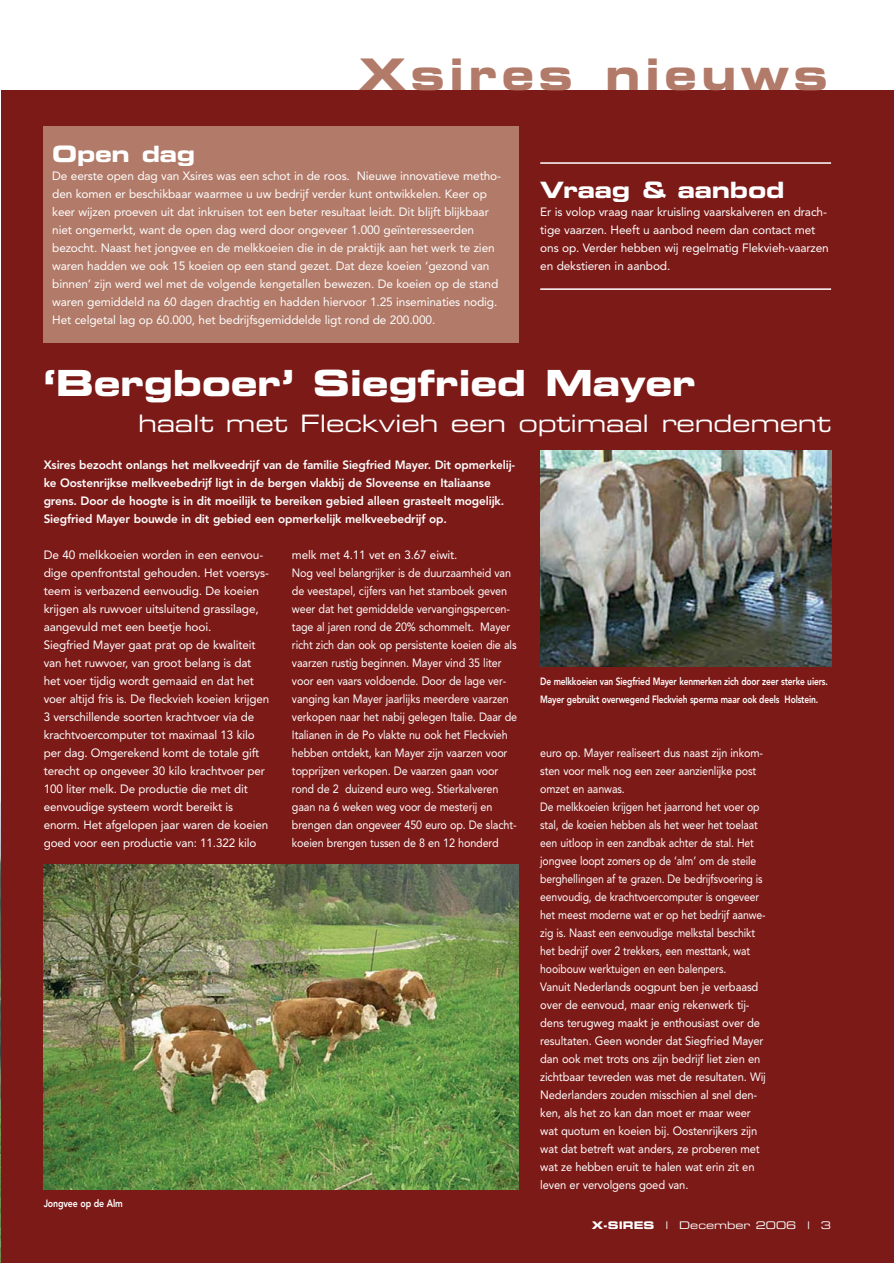
<style>
.page{position:relative;width:894px;height:1263px;background:#fff}
.page>*{position:absolute;margin:0;border:0;box-sizing:border-box;transform-origin:0 0}
.t1{font:43.5px "Eurostile Bold Extended Two";letter-spacing:.1em;color:#b27a68}
.t2{font:36px "Eurostile Bold Extended Two";letter-spacing:-.01em;color:#fff}
.t3{font:24px "Eurostile Extended Two";letter-spacing:-.01em;color:#fff}
.t4{font:22.5px "Eurostile Bold Extended Two";letter-spacing:-.01em;color:#fff}
.t5{font:12px/18px "Avenir";letter-spacing:-.01em;color:#fff}
.t6{font:12px/18px "Avenir";letter-spacing:-.01em;color:#fff;scale:.9 1}
.t7{font:800 12px/18px "Avenir";letter-spacing:-.01em;color:#fff}
.t8{font:800 10.5px/18px "Avenir";letter-spacing:-.02em;color:#fff;scale:.8 1}
.t9{font:10.5px "Eurostile Extended Two";color:#fff}
.t10{font:800 10.5px "Avenir";letter-spacing:-.02em;color:#fff;scale:.84 1}
.s1{font-family:"Eurostile Bold Extended Two"}
</style>
<div class="page">
<img style="left:0;top:90px;width:893px;height:1172px">
<h1 class="t1" style="left:358px;top:59px;width:470px">Xsires nieuws</h1>
<h3 class="t4" style="left:52px;top:146px;width:144px">Open dag</h3>
<p class="t5" style="left:52px;top:168px;width:450px">De eerste open dag van Xsires was een schot in de roos. Nieuwe innovatieve metho&shy;den komen er beschikbaar waarmee u uw bedrijf verder kunt ontwikkelen. Keer op keer wijzen proeven uit dat inkruisen tot een beter resultaat leidt. Dit blijft blijkbaar niet ongemerkt, want de open dag werd door ongeveer 1.000 geïnteresseerden bezocht. Naast het jongvee en de melkkoeien die in de praktijk aan het werk te zien waren hadden we ook 15 koeien op een stand gezet. Dat deze koeien ‘gezond van binnen’ zijn werd wel met de volgende kengetallen bewezen. De koeien op de stand waren gemiddeld na 60 dagen drachtig en hadden hiervoor 1.25 inseminaties nodig.<br>Het celgetal lag op 60.000, het bedrijfsgemiddelde ligt rond de 200.000.</p>
<h3 class="t4" style="left:540px;top:182px;width:246px">Vraag &amp; aanbod</h3>
<p class="t5" style="left:540px;top:204px;width:290px">Er is volop vraag naar kruisling vaarskalveren en drach&shy;tige vaarzen. Heeft u aanbod neem dan contact met ons op. Verder hebben wij regelmatig Flekvieh-vaarzen en dekstieren in aanbod.</p>
<h2 class="t2" style="left:44px;top:370px;width:653px">‘Bergboer’ Siegfried Mayer</h2>
<h3 class="t3" style="left:138px;top:415px;width:694px">haalt met Fleckvieh een optimaal rendement</h3>
<p class="t7" style="left:44px;top:456px;width:473px">Xsires bezocht onlangs het melkveedrijf van de familie Siegfried Mayer. Dit opmerkelij&shy;ke Oostenrijkse melkveebedrijf ligt in de bergen vlakbij de Sloveense en Italiaanse grens. Door de hoogte is in dit moeilijk te bereiken gebied alleen grasteelt mogelijk.<br>Siegfried Mayer bouwde in dit gebied een opmerkelijk melkveebedrijf op.</p>
<p class="t5" style="left:44px;top:546px;width:227px">De 40 melkkoeien worden in een eenvou&shy;dige openfrontstal gehouden. Het voersys&shy;teem is verbazend eenvoudig. De koeien krijgen als ruwvoer uitsluitend grassilage, aangevuld met een beetje hooi.<br>Siegfried Mayer gaat prat op de kwaliteit van het ruwvoer, van groot belang is dat het voer tijdig wordt gemaaid en dat het voer altijd fris is. De fleckvieh koeien krijgen 3 verschillende soorten krachtvoer via de krachtvoercomputer tot maximaal 13 kilo per dag. Omgerekend komt de totale gift terecht op ongeveer 30 kilo krachtvoer per 100 liter melk. De productie die met dit eenvoudige systeem wordt bereikt is enorm. Het afgelopen jaar waren de koeien goed voor een productie van: 11.322 kilo</p>
<p class="t5" style="left:292px;top:546px;width:227px">melk met 4.11 vet en 3.67 eiwit.<br>Nog veel belangrijker is de duurzaamheid van de veestapel, cijfers van het stamboek geven weer dat het gemiddelde vervangingspercen&shy;tage al jaren rond de 20% schommelt. Mayer richt zich dan ook op persistente koeien die als vaarzen rustig beginnen. Mayer vind 35 liter voor een vaars voldoende. Door de lage ver&shy;vanging kan Mayer jaarlijks meerdere vaarzen verkopen naar het nabij gelegen Italie. Daar de Italianen in de Po vlakte nu ook het Fleckvieh hebben ontdekt, kan Mayer zijn vaarzen voor topprijzen verkopen. De vaarzen gaan voor rond de 2 duizend euro weg. Stierkalveren gaan na 6 weken weg voor de mesterij en brengen dan ongeveer 450 euro op. De slacht&shy;koeien brengen tussen de 8 en 12 honderd</p>
<p class="t10" style="left:44px;top:1198px;width:96px">Jongvee op de Alm</p>
<p class="t8" style="left:540px;top:672px;width:361px">De melkkoeien van Siegfried Mayer kenmerken zich door zeer sterke uiers.<br>Mayer gebruikt overwegend Fleckvieh sperma maar ook deels Holstein.</p>
<p class="t6" style="left:540px;top:744px;width:252px">euro op. Mayer realiseert dus naast zijn inkom&shy;sten voor melk nog een zeer aanzienlijke post omzet en aanwas.<br>De melkkoeien krijgen het jaarrond het voer op stal, de koeien hebben als het weer het toelaat een uitloop in een zandbak achter de stal. Het jongvee loopt zomers op de ‘alm’ om de steile berghellingen af te grazen. De bedrijfsvoering is eenvoudig, de krachtvoercomputer is ongeveer het meest moderne wat er op het bedrijf aanwe&shy;zig is. Naast een eenvoudige melkstal beschikt het bedrijf over 2 trekkers, een mesttank, wat hooibouw werktuigen en een balenpers.<br>Vanuit Nederlands oogpunt ben je verbaasd over de eenvoud, maar enig rekenwerk tij&shy;dens terugweg maakt je enthousiast over de resultaten. Geen wonder dat Siegfried Mayer dan ook met trots ons zijn bedrijf liet zien en zichtbaar tevreden was met de resultaten. Wij Nederlanders zouden misschien al snel den&shy;ken, als het zo kan dan moet er maar weer wat quotum en koeien bij. Oostenrijkers zijn wat dat betreft wat anders, ze proberen met wat ze hebben eruit te halen wat erin zit en leven er vervolgens goed van.</p>
<p class="t9" style="left:591px;top:1220px;width:241px"><span class="s1">X-SIRES</span> | December 2006 | 3</p>
</div>
